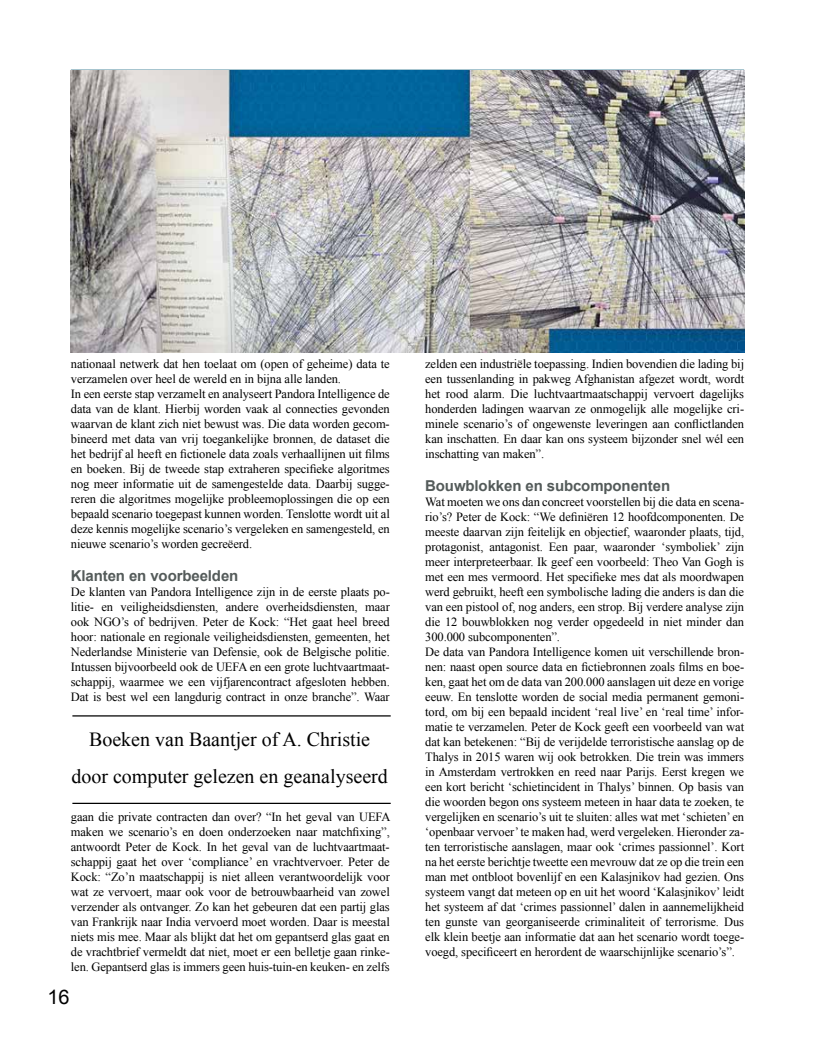
<style>
.page{position:relative;width:815px;height:1053px;background:#fff}
.page>*{position:absolute;margin:0;border:0;box-sizing:border-box;transform-origin:0 0}
.t1{font:20px/37.5px "Times New Roman";color:#000;text-align:center}
.t2{font:20px "Arial";color:#000}
.t3{font:700 15px "Arial";letter-spacing:-.01em;color:#545b5a}
.t4{font:12.5px/15px "Times New Roman";letter-spacing:-.01em;color:#000;text-align:justify}
</style>
<div class="page">
<img style="left:71px;top:70px;width:673px;height:282px">
<hr style="left:72px;top:715px;width:319px;height:1px;background:#000">
<hr style="left:72px;top:802px;width:319px;height:2px;background:#000">
<p class="t4" style="left:71px;top:356px;width:320px;text-align:left">nationaal netwerk dat hen toelaat om (open of geheime) data te verzamelen over heel de wereld en in bijna alle landen.<br>In een eerste stap verzamelt en analyseert Pandora Intelligence de data van de klant. Hierbij worden vaak al connecties gevonden waarvan de klant zich niet bewust was. Die data worden gecom&shy;bineerd met data van vrij toegankelijke bronnen, de dataset die het bedrijf al heeft en fictionele data zoals verhaallijnen uit films en boeken. Bij de tweede stap extraheren specifieke algoritmes nog meer informatie uit de samengestelde data. Daarbij sugge&shy;reren die algoritmes mogelijke probleemoplossingen die op een bepaald scenario toegepast kunnen worden. Tenslotte wordt uit al deze kennis mogelijke scenario’s vergeleken en samengesteld, en nieuwe scenario’s worden gecreëerd.</p>
<p class="t3" style="left:71px;top:565px;width:169px">Klanten en voorbeelden</p>
<p class="t4" style="left:71px;top:584px;width:320px">De klanten van Pandora Intelligence zijn in de eerste plaats po&shy;litie- en veiligheidsdiensten, andere overheidsdiensten, maar ook NGO’s of bedrijven. Peter de Kock: “Het gaat heel breed hoor: nationale en regionale veiligheidsdiensten, gemeenten, het Nederlandse Ministerie van Defensie, ook de Belgische politie.<br>Intussen bijvoorbeeld ook de UEFA en een grote luchtvaartmaat&shy;schappij, waarmee we een vijfjarencontract afgesloten hebben.<br>Dat is best wel een langdurig contract in onze branche”. Waar</p>
<h1 class="t1" style="left:71px;top:720px;width:318px">Boeken van Baantjer of A. Christie door computer gelezen en geanalyseerd</h1>
<p class="t4" style="left:71px;top:809px;width:321px">gaan die private contracten dan over? “In het geval van UEFA maken we scenario’s en doen onderzoeken naar matchfixing”, antwoordt Peter de Kock. In het geval van de luchtvaartmaat&shy;schappij gaat het over ‘compliance’ en vrachtvervoer. Peter de Kock: “Zo’n maatschappij is niet alleen verantwoordelijk voor wat ze vervoert, maar ook voor de betrouwbaarheid van zowel verzender als ontvanger. Zo kan het gebeuren dat een partij glas van Frankrijk naar India vervoerd moet worden. Daar is meestal niets mis mee. Maar als blijkt dat het om gepantserd glas gaat en de vrachtbrief vermeldt dat niet, moet er een belletje gaan rinke&shy;len. Gepantserd glas is immers geen huis-tuin-en keuken- en zelfs</p>
<h1 class="t2" style="left:47px;top:983px;width:24px">16</h1>
<p class="t4" style="left:425px;top:356px;width:320px">zelden een industriële toepassing. Indien bovendien die lading bij een tussenlanding in pakweg Afghanistan afgezet wordt, wordt het rood alarm. Die luchtvaartmaatschappij vervoert dagelijks honderden ladingen waarvan ze onmogelijk alle mogelijke cri&shy;minele scenario’s of ongewenste leveringen aan conflictlanden kan inschatten. En daar kan ons systeem bijzonder snel wél een inschatting van maken”.</p>
<p class="t3" style="left:425px;top:475px;width:247px">Bouwblokken en subcomponenten</p>
<p class="t4" style="left:425px;top:494px;width:320px;text-align:left">Wat moeten we ons dan concreet voorstellen bij die data en scena&shy;rio’s? Peter de Kock: “We definiëren 12 hoofdcomponenten. De meeste daarvan zijn feitelijk en objectief, waaronder plaats, tijd, protagonist, antagonist. Een paar, waaronder ‘symboliek’ zijn meer interpreteerbaar. Ik geef een voorbeeld: Theo Van Gogh is met een mes vermoord. Het specifieke mes dat als moordwapen werd gebruikt, heeft een symbolische lading die anders is dan die van een pistool of, nog anders, een strop. Bij verdere analyse zijn die 12 bouwblokken nog verder opgedeeld in niet minder dan 300.000 subcomponenten”.<br>De data van Pandora Intelligence komen uit verschillende bron&shy;nen: naast open source data en fictiebronnen zoals films en boe&shy;ken, gaat het om de data van 200.000 aanslagen uit deze en vorige eeuw. En tenslotte worden de social media permanent gemoni&shy;tord, om bij een bepaald incident ‘real live’ en ‘real time’ infor&shy;matie te verzamelen. Peter de Kock geeft een voorbeeld van wat dat kan betekenen: “Bij de verijdelde terroristische aanslag op de Thalys in 2015 waren wij ook betrokken. Die trein was immers in Amsterdam vertrokken en reed naar Parijs. Eerst kregen we een kort bericht ‘schietincident in Thalys’ binnen. Op basis van die woorden begon ons systeem meteen in haar data te zoeken, te vergelijken en scenario’s uit te sluiten: alles wat met ‘schieten’ en ‘openbaar vervoer’ te maken had, werd vergeleken. Hieronder za&shy;ten terroristische aanslagen, maar ook ‘crimes passionnel’. Kort na het eerste berichtje tweette een mevrouw dat ze op die trein een man met ontbloot bovenlijf en een Kalasjnikov had gezien. Ons systeem vangt dat meteen op en uit het woord ‘Kalasjnikov’ leidt het systeem af dat ‘crimes passionnel’ dalen in aannemelijkheid ten gunste van georganiseerde criminaliteit of terrorisme. Dus elk klein beetje aan informatie dat aan het scenario wordt toege&shy;voegd, specificeert en herordent de waarschijnlijke scenario’s”.</p>
</div>
